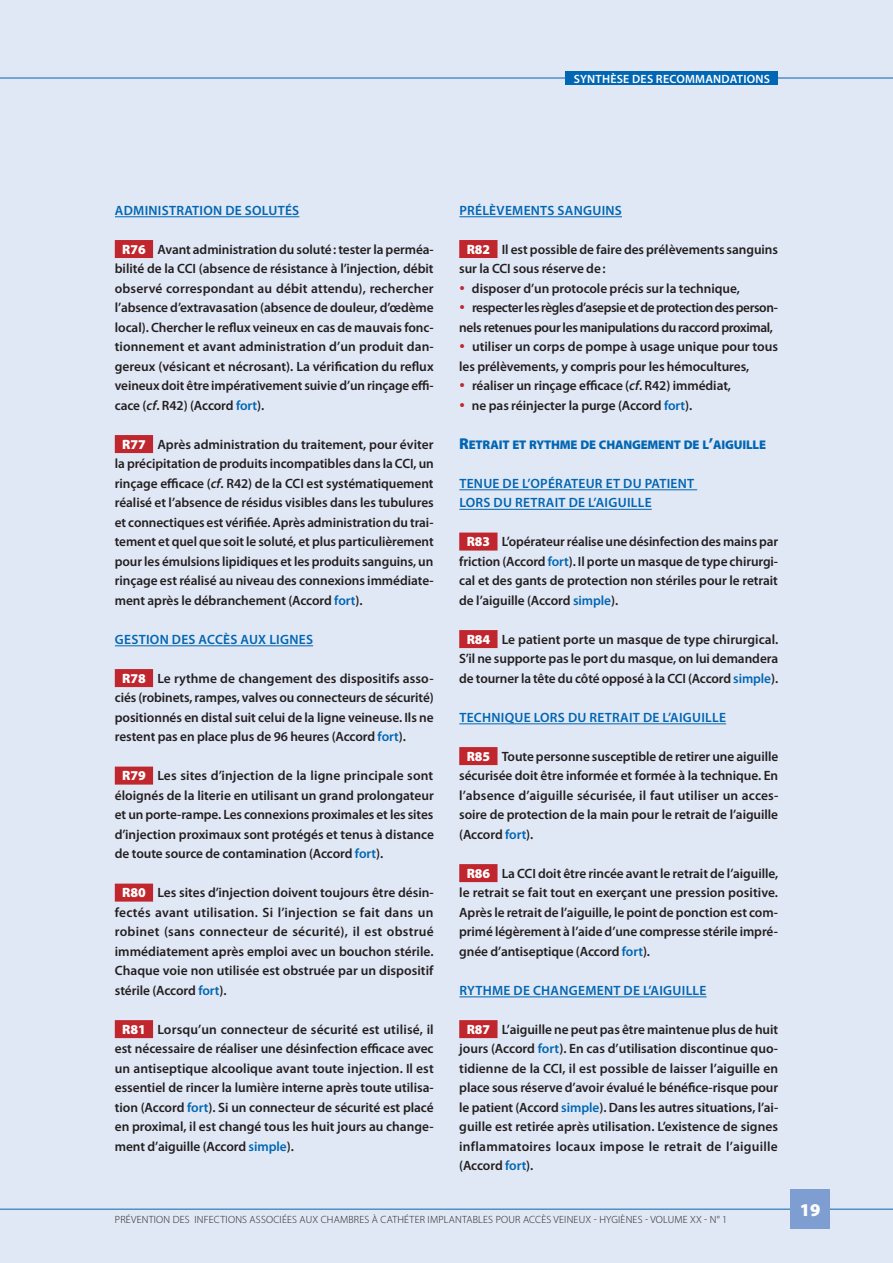
<style>
.page{position:relative;width:893px;height:1263px;background:#e1e8f5}
.page>*{position:absolute;margin:0;border:0;box-sizing:border-box;transform-origin:0 0}
.t1{font:900 18px "Myriad Pro";color:#fff}
.t2{font:600 13.5px/19.5px "Myriad Pro";letter-spacing:-.005em;color:#231f20;text-align:justify}
.t3{font:600 13.5px/19.5px "Myriad Pro";letter-spacing:.02em;color:#0166b3}
.t4{font:600 13.5px "Myriad Pro";letter-spacing:-.025em;color:#231f20}
.t5{font:12.6px "Myriad Pro Black SC800";letter-spacing:-.015em;color:#0166b3}
.t6{font:600 12px "Myriad Pro";letter-spacing:.02em;color:#fff}
.t7{font:300 10.5px "Myriad Pro";letter-spacing:.02em;color:#231f20}
.s1{font-weight:900;color:#fff}
.s2{font-style:italic}
.s3{color:#0166b3}
.s4{font-size:15.75px}
</style>
<div class="page">
<hr style="left:0;top:1209px;width:893px;height:1px;background:#0166b3">
<div style="left:790px;top:1190px;width:40px;height:39px;background:#7e9ed2"></div>
<hr style="left:0;top:78px;width:893px;height:1px;background:#0166b3">
<div style="left:566px;top:71px;width:212px;height:14px;background:#0166b3"></div>
<hr style="left:459px;top:216px;width:163px;height:1px;background:#0166b3">
<div style="left:459px;top:240px;width:38px;height:18px;background:#c0262d"></div>
<hr style="left:459px;top:489px;width:238px;height:1px;background:#0166b3">
<hr style="left:459px;top:509px;width:193px;height:1px;background:#0166b3">
<div style="left:459px;top:533px;width:38px;height:18px;background:#c0262d"></div>
<div style="left:459px;top:630px;width:38px;height:18px;background:#c0262d"></div>
<hr style="left:459px;top:723px;width:267px;height:1px;background:#0166b3">
<div style="left:459px;top:747px;width:38px;height:18px;background:#c0262d"></div>
<div style="left:459px;top:864px;width:38px;height:18px;background:#c0262d"></div>
<hr style="left:459px;top:996px;width:248px;height:1px;background:#0166b3">
<div style="left:459px;top:1020px;width:38px;height:18px;background:#c0262d"></div>
<hr style="left:115px;top:216px;width:184px;height:1px;background:#0166b3">
<div style="left:115px;top:240px;width:38px;height:18px;background:#c0262d"></div>
<div style="left:115px;top:435px;width:38px;height:18px;background:#c0262d"></div>
<hr style="left:115px;top:645px;width:198px;height:1px;background:#0166b3">
<div style="left:115px;top:669px;width:38px;height:18px;background:#c0262d"></div>
<div style="left:115px;top:767px;width:38px;height:18px;background:#c0262d"></div>
<div style="left:115px;top:884px;width:38px;height:18px;background:#c0262d"></div>
<div style="left:115px;top:1020px;width:38px;height:18px;background:#c0262d"></div>
<p class="t6" style="left:574px;top:71px;width:67px">Synthèse des</p>
<p class="t6" style="left:656px;top:71px;width:40px">recomma</p>
<p class="t6" style="left:713px;top:71px;width:57px">ndations</p>
<p class="t3" style="left:115px;top:200px;width:184px">Adm inistration de solutés</p>
<p class="t2" style="left:115px;top:239px;width:320px"><span class="s1">R76</span> Avant administration du soluté: tester la perméa&shy;bilité de la CCI (absence de résistance à l’injection, débit observé correspondant au débit attendu), rechercher l’absence d’extravasation (absence de douleur, d’œdème local). Chercher le reflux veineux en cas de mauvais fonc&shy;tionnement et avant administration d’un produit dan&shy;gereux (vésicant et nécrosant). La vérification du reflux veineux doit être impérativement suivie d’un rinçage effi&shy;cace (<span class="s2">cf</span>. R42) (Accord <span class="s3">fort</span>).</p>
<p class="t2" style="left:115px;top:434px;width:321px"><span class="s1">R77</span> Après administration du traitement, pour éviter la précipitation de produits incompatibles dans la CCI, un rinçage efficace (<span class="s2">cf</span>. R42) de la CCI est systématiquement réalisé et l’absence de résidus visibles dans les tubulures et connectiques est vérifiée. Après administration du trai&shy;tement et quel que soit le soluté, et plus particulièrement pour les émulsions lipidiques et les produits sanguins, un rinçage est réalisé au niveau des connexions immédiate&shy;ment après le débranchement (Accord <span class="s3">fort</span>).</p>
<p class="t3" style="left:115px;top:629px;width:66px">Gestion des</p>
<p class="t3" style="left:199px;top:629px;width:108px">accès aux lignes</p>
<p class="t2" style="left:115px;top:668px;width:321px"><span class="s1">R78</span> Le rythme de changement des dispositifs asso&shy;ciés (robinets, rampes, valves ou connecteurs de sécurité) positionnés en distal suit celui de la ligne veineuse. Ils ne restent pas en place plus de 96 heures (Accord <span class="s3">fort</span>).</p>
<p class="t2" style="left:115px;top:765px;width:321px"><span class="s1">R79</span> Les sites d’injection de la ligne principale sont éloignés de la literie en utilisant un grand prolongateur et un porte-rampe. Les connexions proximales et les sites d’injection proximaux sont protégés et tenus à distance de toute source de contamination (Accord <span class="s3">fort</span>).</p>
<p class="t2" style="left:115px;top:882px;width:320px"><span class="s1">R80</span> Les sites d’injection doivent toujours être désin&shy;fectés avant utilisation. Si l’injection se fait dans un robinet (sans connecteur de sécurité), il est obstrué immédiatement après emploi avec un bouchon stérile.<br>Chaque voie non utilisée est obstruée par un dispositif stérile (Accord <span class="s3">fort</span>).</p>
<p class="t2" style="left:115px;top:1019px;width:320px"><span class="s1">R81</span> Lorsqu’un connecteur de sécurité est utilisé, il est nécessaire de réaliser une désinfection efficace avec un antiseptique alcoolique avant toute injection. Il est essentiel de rincer la lumière interne après toute utilisa&shy;tion (Accord <span class="s3">fort</span>). Si un connecteur de sécurité est placé en proximal, il est changé tous les huit jours au change&shy;ment d’aiguille (Accord <span class="s3">simple</span>).</p>
<p class="t3" style="left:459px;top:200px;width:55px">Prélèveme</p>
<p class="t3" style="left:531px;top:200px;width:91px">nts sanguins</p>
<p class="t2" style="left:459px;top:239px;width:320px"><span class="s1">R82</span> I l est possible de faire des prélèvements sanguins</p>
<p class="t2" style="left:459px;top:258px;width:148px">sur la CCI sous réserve de:</p>
<p class="t2" style="left:472px;top:278px;width:269px">disposer d’un protocole précis sur la technique,</p>
<p class="t4" style="left:472px;top:299px;width:308px">respecter les règles d’asepsie et de protection des person-</p>
<p class="t4" style="left:459px;top:318px;width:315px">nels retenues pour les manipulations du raccord proximal,</p>
<p class="t2" style="left:472px;top:336px;width:308px">utiliser un corps de pompe à usage unique pour tous</p>
<p class="t2" style="left:459px;top:356px;width:291px">les prélèvements, y compris pour les hémocultures,</p>
<p class="t2" style="left:472px;top:375px;width:261px">réaliser un rinçage efficace (<span class="s2">cf</span>. R42) immédiat,</p>
<p class="t2" style="left:472px;top:395px;width:222px">ne pas réinjecter la purge (Accord <span class="s3">fort</span>).</p>
<p class="t5" style="left:459px;top:436px;width:308px"><span class="s4">R</span>ETRAIT ET RYTHME DE CHANGEMENT DE L<span class="s4">’</span>AIGUILLE</p>
<p class="t3" style="left:459px;top:473px;width:128px">Tenue de l’opérateur</p>
<p class="t3" style="left:459px;top:473px;width:236px;text-indent:146px">et du patient lors du retrait de l’aiguille</p>
<p class="t2" style="left:459px;top:531px;width:320px"><span class="s1">R83</span> L’opérateur réalise une désinfection des mains par friction (Accord <span class="s3">fort</span>). Il porte un masque de type chirurgi&shy;cal et des gants de protection non stériles pour le retrait de l’aiguille (Accord <span class="s3">simple</span>).</p>
<p class="t2" style="left:459px;top:629px;width:320px"><span class="s1">R84</span> Le patient porte un masque de type chirurgical.<br>S’il ne supporte pas le port du masque, on lui demandera de tourner la tête du côté opposé à la CCI (Accord <span class="s3">simple</span>).</p>
<p class="t3" style="left:459px;top:707px;width:55px">Technique</p>
<p class="t3" style="left:534px;top:707px;width:179px">lors du retrait de l’aiguille</p>
<p class="t2" style="left:459px;top:746px;width:320px"><span class="s1">R85</span> Toute personne susceptible de retirer une aiguille sécurisée doit être informée et formée à la technique. En l’absence d’aiguille sécurisée, il faut utiliser un acces&shy;soire de protection de la main pour le retrait de l’aiguille (Accord <span class="s3">fort</span>).</p>
<p class="t2" style="left:459px;top:863px;width:321px"><span class="s1">R86</span> La CCI doit être rincée avant le retrait de l’aiguille, le retrait se fait tout en exerçant une pression positive.<br>Après le retrait de l’aiguille, le point de ponction est com&shy;primé légèrement à l’aide d’une compresse stérile impré&shy;gnée d’antiseptique (Accord <span class="s3">fort</span>).</p>
<p class="t3" style="left:459px;top:980px;width:34px">Rythme</p>
<p class="t3" style="left:513px;top:980px;width:74px">de changeme</p>
<p class="t3" style="left:604px;top:980px;width:90px">nt de l’aiguille</p>
<p class="t2" style="left:459px;top:1019px;width:320px"><span class="s1">R87</span> L’aiguille ne peut pas être maintenue plus de huit jours (Accord <span class="s3">fort</span>). En cas d’utilisation discontinue quo&shy;tidienne de la CCI, il est possible de laisser l’aiguille en place sous réserve d’avoir évalué le bénéfice-risque pour le patient (Accord <span class="s3">simple</span>). Dans les autres situations, l’ai&shy;guille est retirée après utilisation. L’existence de signes inflammatoires locaux impose le retrait de l’aiguille (Accord <span class="s3">fort</span>).</p>
<p class="t7" style="left:115px;top:1213px;width:614px">PRÉVENTION DES INFECTIONS ASSOCIÉES AUX CHAMBRES À CATHÉTER IMPLANTABLES POUR ACCÈS VEINEUX - HYGIÈNES - VOLUME XX - N° 1</p>
<h1 class="t1" style="left:800px;top:1198px;width:22px">19</h1>
</div>
